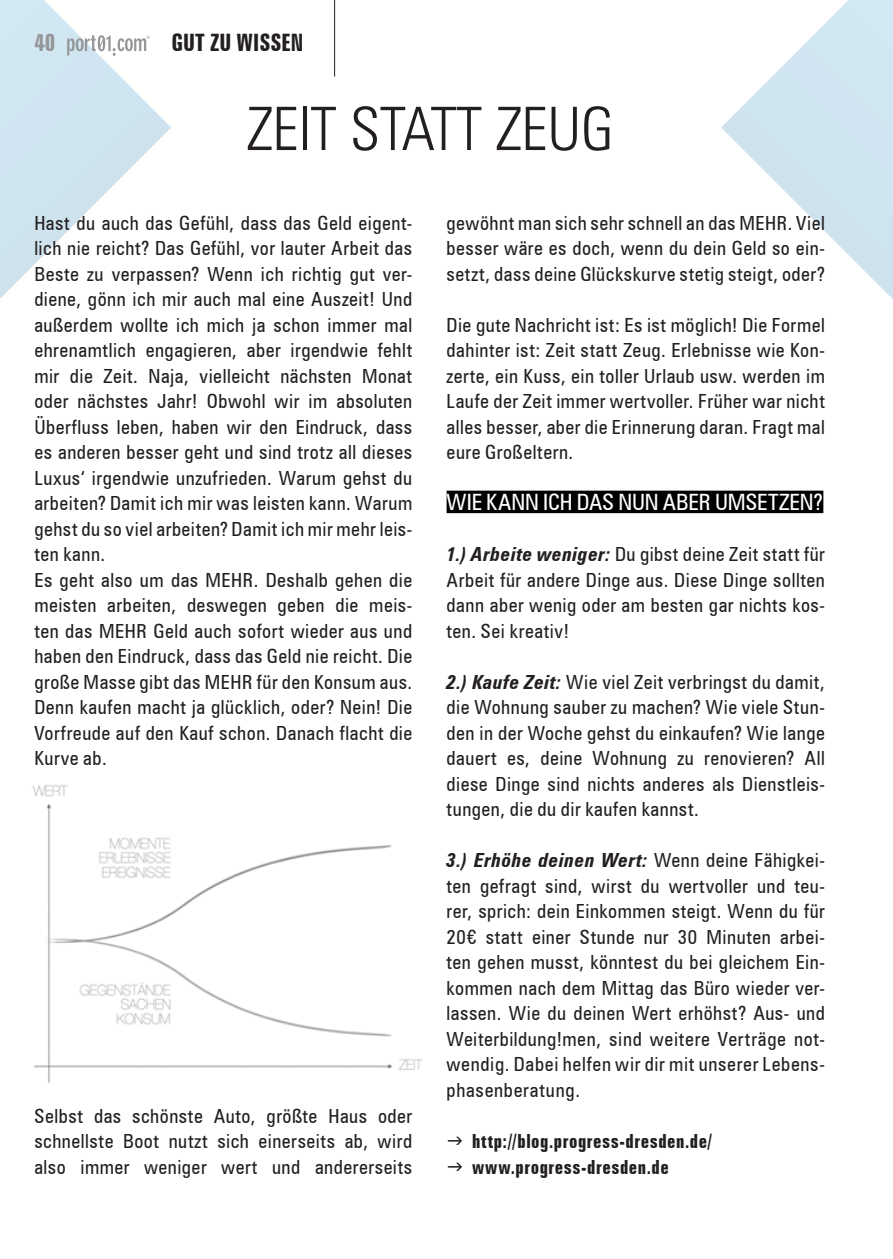
<style>
.page{position:relative;width:893px;height:1259px;background:#fff}
.page>*{position:absolute;margin:0;border:0;box-sizing:border-box;transform-origin:0 0}
.t1{font:300 condensed 60px "Zurich BT";color:#231f20}
.t2{font:700 extra-condensed 24px "Zurich BT";color:#231f20}
.t3{font:700 extra-condensed 24px "Zurich BT";color:#949698}
.t4{font:condensed 22.5px "Zurich BT";letter-spacing:-.005em;color:#fff}
.t5{font:condensed 19.5px/25.5px "Zurich BT";letter-spacing:.025em;color:#231f20;text-align:justify}
.t6{font:700 extra-condensed 19.5px/25.5px "Zurich BT";letter-spacing:.03em;color:#231f20}
.s1{font-weight:700;font-style:italic}
</style>
<div class="page">
<img style="left:32px;top:784px;width:390px;height:299px">
<svg style="left:0;top:0;width:171px;height:299px"></svg>
<svg style="left:721px;top:0;width:172px;height:299px"></svg>
<div style="left:447px;top:490px;width:376px;height:23px;background:#000"></div>
<svg style="left:67px;top:35px;width:83px;height:21px"></svg>
<hr style="left:334px;top:0;width:1px;height:77px;background:#231f20">
<p class="t3" style="left:34px;top:29px;width:23px">40</p>
<p class="t2" style="left:172px;top:29px;width:133px">GUT ZU WISSEN</p>
<h1 class="t1" style="left:247px;top:92px;width:368px">ZEIT STATT ZEUG</h1>
<p class="t5" style="left:34px;top:210px;width:379px;text-align:left">Hast du auch das Gefühl, dass das Geld eigent&shy;lich nie reicht? Das Gefühl, vor lauter Arbeit das Beste zu verpassen? Wenn ich richtig gut ver&shy;diene, gönn ich mir auch mal eine Auszeit! Und außerdem wollte ich mich ja schon immer mal ehrenamtlich engagieren, aber irgendwie fehlt mir die Zeit. Naja, vielleicht nächsten Monat oder nächstes Jahr! Obwohl wir im absoluten Überfluss leben, haben wir den Eindruck, dass es anderen besser geht und sind trotz all dieses Luxus‘ irgendwie unzufrieden. Warum gehst du arbeiten? Damit ich mir was leisten kann. Warum gehst du so viel arbeiten? Damit ich mir mehr leis&shy;ten kann.<br>Es geht also um das MEHR. Deshalb gehen die meisten arbeiten, deswegen geben die meis&shy;ten das MEHR Geld auch sofort wieder aus und haben den Eindruck, dass das Geld nie reicht. Die große Masse gibt das MEHR für den Konsum aus.<br>Denn kaufen macht ja glücklich, oder? Nein! Die Vorfreude auf den Kauf schon. Danach flacht die Kurve ab.</p>
<p class="t5" style="left:34px;top:1102px;width:379px">Selbst das schönste Auto, größte Haus oder schnellste Boot nutzt sich einerseits ab, wird also immer weniger wert und andererseits</p>
<p class="t5" style="left:447px;top:210px;width:380px">gewöhnt man sich sehr schnell an das MEHR. Viel besser wäre es doch, wenn du dein Geld so ein&shy;setzt, dass deine Glückskurve stetig steigt, oder?</p>
<p class="t5" style="left:447px;top:312px;width:380px">Die gute Nachricht ist: Es ist möglich! Die Formel dahinter ist: Zeit statt Zeug. Erlebnisse wie Kon&shy;zerte, ein Kuss, ein toller Urlaub usw. werden im Laufe der Zeit immer wertvoller. Früher war nicht alles besser, aber die Erinnerung daran. Fragt mal eure Großeltern.</p>
<p class="t4" style="left:447px;top:488px;width:378px">WIE KANN ICH DAS NUN ABER UMSETZEN?</p>
<p class="t5" style="left:447px;top:541px;width:380px"><span class="s1">1.) Arbeite weniger:</span> Du gibst deine Zeit statt für Arbeit für andere Dinge aus. Diese Dinge sollten dann aber wenig oder am besten gar nichts kos&shy;ten. Sei kreativ!</p>
<p class="t5" style="left:447px;top:669px;width:380px"><span class="s1">2.) Kaufe Zeit:</span> Wie viel Zeit verbringst du damit, die Wohnung sauber zu machen? Wie viele Stun&shy;den in der Woche gehst du einkaufen? Wie lange dauert es, deine Wohnung zu renovieren? All diese Dinge sind nichts anderes als Dienstleis&shy;tungen, die du dir kaufen kannst.</p>
<p class="t5" style="left:447px;top:847px;width:380px"><span class="s1">3.) Erhöhe deinen Wert:</span> Wenn deine Fähigkei&shy;ten gefragt sind, wirst du wertvoller und teu&shy;rer, sprich: dein Einkommen steigt. Wenn du für 20€ statt einer Stunde nur 30 Minuten arbei&shy;ten gehen musst, könntest du bei gleichem Ein&shy;kommen nach dem Mittag das Büro wieder ver&shy;lassen. Wie du deinen Wert erhöhst? Aus- und Weiterbildung!men, sind weitere Verträge not&shy;wendig. Dabei helfen wir dir mit unserer Lebens&shy;phasenberatung.</p>
<p class="t6" style="left:472px;top:1128px;width:241px">http://blog.progress-dresden.de/ www.progress-dresden.de</p>
</div>
